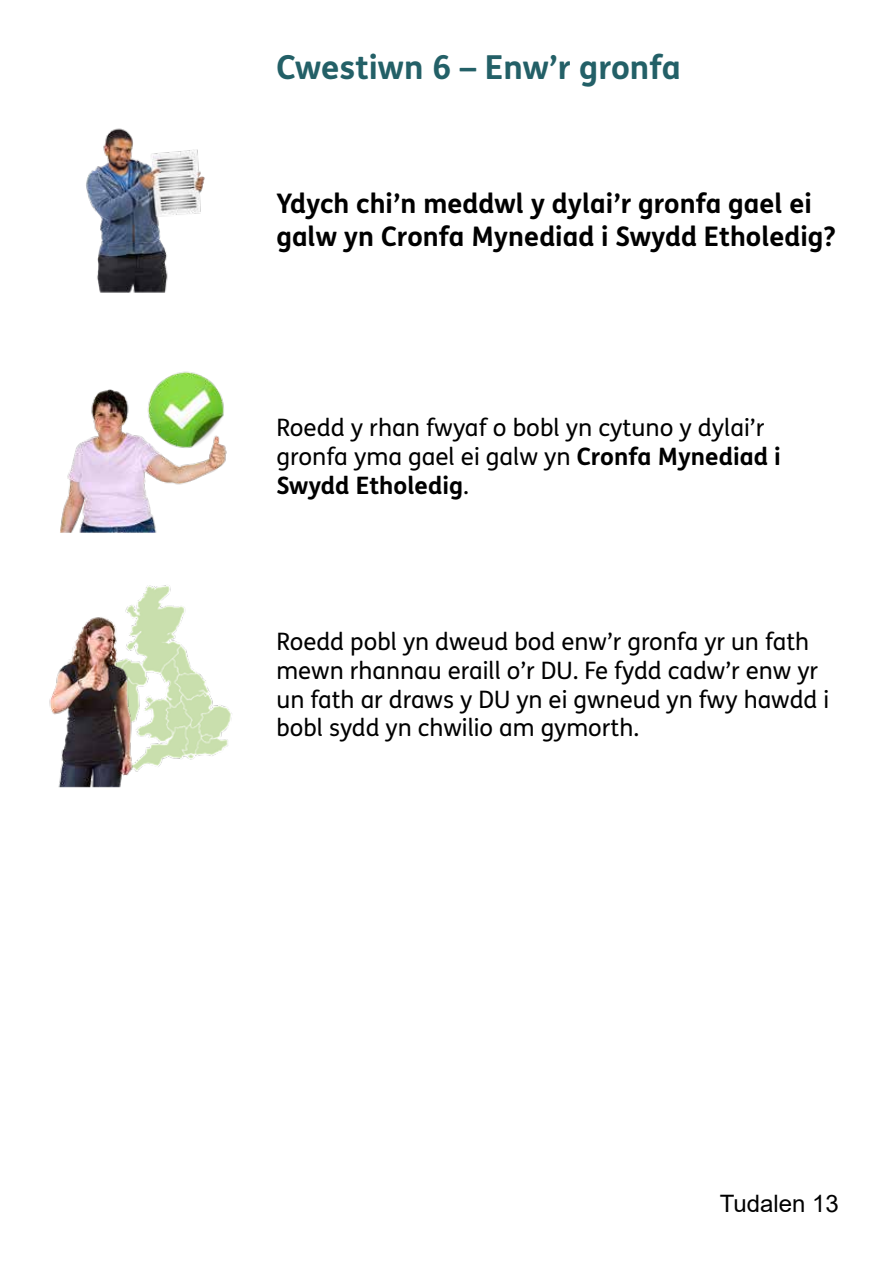
<style>
.page{position:relative;width:893px;height:1263px;background:#fff}
.page>*{position:absolute;margin:0;border:0;box-sizing:border-box;transform-origin:0 0}
.t1{font:700 33px "FS Me Pro";color:#236067}
.t2{font:700 27px/32.4px "FS Me Pro";color:#000}
.t3{font:24px/28.8px "FS Me Pro";color:#000}
.t4{font:24px "Arial";color:#000}
.s1{font-weight:700}
</style>
<div class="page">
<img style="left:86px;top:128px;width:119px;height:165px">
<img style="left:60px;top:371px;width:167px;height:162px">
<img style="left:125px;top:585px;width:107px;height:182px">
<img style="left:49px;top:614px;width:97px;height:174px">
<p class="t1" style="left:276px;top:42px;width:406px">Cwestiwn 6 – Enw’r gronfa</p>
<p class="t2" style="left:276px;top:186px;width:561px">Ydych chi’n meddwl y dylai’r gronfa gael ei galw yn Cronfa Mynediad i Swydd Etholedig?</p>
<p class="t3" style="left:276px;top:413px;width:506px">Roedd y rhan fwyaf o bobl yn cytuno y dylai’r gronfa yma gael ei galw yn <span class="s1">Cronfa Mynediad i<br>Swydd Etholedig</span>.</p>
<p class="t3" style="left:276px;top:627px;width:554px">Roedd pobl yn dweud bod enw’r gronfa yr un fath mewn rhannau eraill o’r DU. Fe fydd cadw’r enw yr un fath ar draws y DU yn ei gwneud yn fwy hawdd i bobl sydd yn chwilio am gymorth.</p>
<p class="t4" style="left:720px;top:1187px;width:121px">Tudalen 13</p>
</div>
